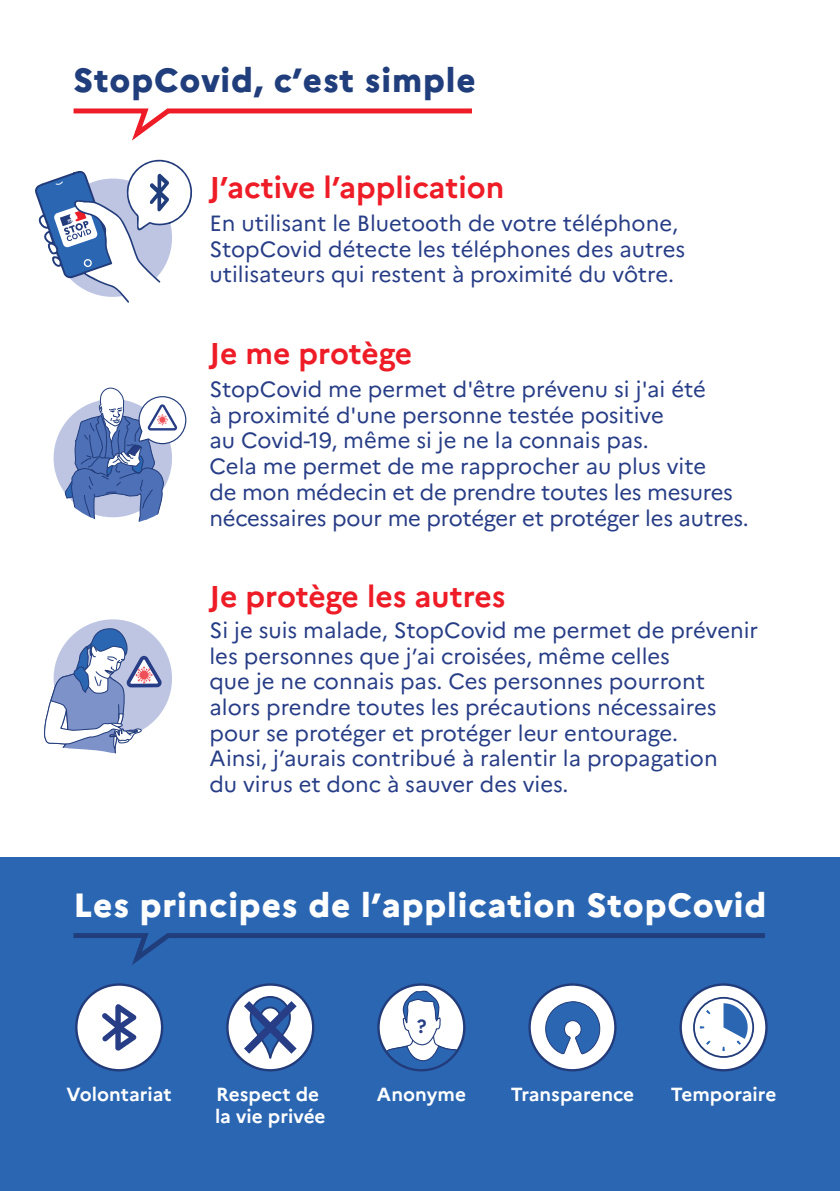
<style>
.page{position:relative;width:840px;height:1191px;background:#fff}
.page>*{position:absolute;margin:0;border:0;box-sizing:border-box;transform-origin:0 0}
.t1{font:800 33.6px "Marianne";letter-spacing:.025em;color:#fff}
.t2{font:800 33.6px "Marianne";letter-spacing:.025em;color:#213e7c}
.t3{font:700 30px "Marianne";color:#ee1c26}
.t4{font:22px/25.8px "Marianne";color:#273d86}
.t5{font:700 19px "Marianne";color:#fff}
.t6{font:700 19px "Marianne";color:#273d86}
</style>
<div class="page">
<div style="left:0;top:857px;width:839px;height:334px;background:#2b66b2"></div>
<svg style="left:73px;top:933px;width:692px;height:32px"></svg>
<svg style="left:73px;top:108px;width:399px;height:33px"></svg>
<div style="left:76px;top:984px;width:86px;height:86px;background:#fff;border-radius:50%"></div>
<div style="left:75px;top:983px;width:88px;height:88px;border:2px solid #223c7b;border-radius:50%"></div>
<svg style="left:102px;top:1004px;width:34px;height:46px"></svg>
<svg style="left:381px;top:989px;width:83px;height:81px"></svg>
<div style="left:377px;top:983px;width:88px;height:88px;border:2px solid #223c7b;border-radius:50%"></div>
<svg style="left:227px;top:984px;width:86px;height:86px"></svg>
<div style="left:226px;top:983px;width:88px;height:88px;border:2px solid #223c7b;border-radius:50%"></div>
<svg style="left:236px;top:993px;width:68px;height:79px"></svg>
<svg style="left:680px;top:984px;width:86px;height:86px;fill:#fff"></svg>
<div style="left:679px;top:983px;width:88px;height:88px;border:2px solid #223c7b;border-radius:50%"></div>
<div style="left:693px;top:997px;width:59px;height:60px;background:#fff;border-radius:50%"></div>
<div style="left:692px;top:997px;width:61px;height:61px;border:2px solid #223c7b;border-radius:50%"></div>
<svg style="left:706px;top:1040px;width:5px;height:5px"></svg>
<svg style="left:722px;top:1003px;width:25px;height:48px"></svg>
<svg style="left:706px;top:1010px;width:5px;height:5px"></svg>
<div style="left:529px;top:984px;width:86px;height:86px;background:#fff;border-radius:50%"></div>
<div style="left:528px;top:983px;width:88px;height:88px;border:2px solid #223c7b;border-radius:50%"></div>
<svg style="left:538px;top:1000px;width:63px;height:55px"></svg>
<svg style="left:35px;top:159px;width:158px;height:144px"></svg>
<svg style="left:53px;top:387px;width:134px;height:135px"></svg>
<svg style="left:44px;top:619px;width:128px;height:135px"></svg>
<h1 class="t2" style="left:73px;top:60px;width:403px">StopCovid, c’est simple</h1>
<h2 class="t3" style="left:209px;top:169px;width:296px">J’active l’application</h2>
<p class="t4" style="left:209px;top:210px;width:477px">En utilisant le Bluetooth de votre téléphone,<br>StopCovid détecte les téléphones des autres utilisateurs qui restent à proximité du vôtre.</p>
<h2 class="t3" style="left:209px;top:335px;width:204px">Je me protège</h2>
<p class="t4" style="left:209px;top:376px;width:540px">StopCovid me permet d'être prévenu si j'ai été<br>à proximité d'une personne testée positive<br>au Covid-19, même si je ne la connais pas.<br>Cela me permet de me rapprocher au plus vite<br>de mon médecin et de prendre toutes les mesures nécessaires pour me protéger et protéger les autres.</p>
<h2 class="t3" style="left:209px;top:578px;width:297px">Je protège les autres</h2>
<p class="t4" style="left:209px;top:617px;width:550px">Si je suis malade, StopCovid me permet de prévenir les personnes que j’ai croisées, même celles<br>que je ne connais pas. Ces personnes pourront alors prendre toutes les précautions nécessaires pour se protéger et protéger leur entourage.<br>Ainsi, j’aurais contribué à ralentir la propagation<br>du virus et donc à sauver des vies.</p>
<h1 class="t1" style="left:73px;top:884px;width:693px">Les principes de l’application StopCovid</h1>
<p class="t5" style="left:67px;top:1082px;width:107px">Volontariat</p>
<p class="t6" style="left:416px;top:1014px;width:11px">?</p>
<p class="t5" style="left:216px;top:1082px;width:104px">Respect de</p>
<p class="t5" style="left:376px;top:1082px;width:91px">Anonyme</p>
<p class="t5" style="left:215px;top:1104px;width:112px">la vie privée</p>
<p class="t5" style="left:510px;top:1082px;width:125px">Transparence</p>
<p class="t5" style="left:670px;top:1082px;width:107px">Temporaire</p>
</div>
